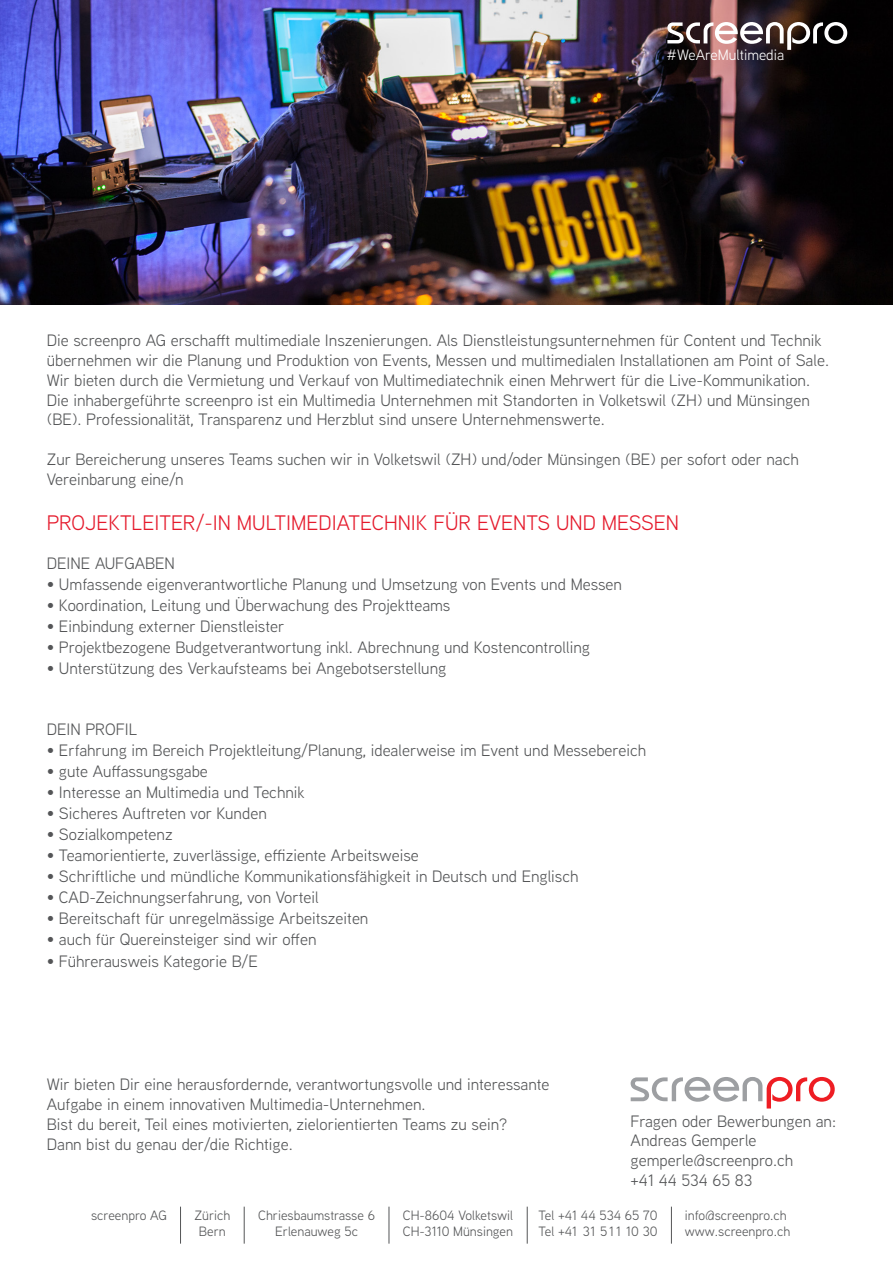
<style>
.page{position:relative;width:893px;height:1263px;background:#fff}
.page>*{position:absolute;margin:0;border:0;box-sizing:border-box;transform-origin:0 0}
.t1{font:21px "Aaux Next";color:#e51a2c}
.t2{font:16.5px/19.8px "Aaux Next";color:#545557}
.t3{font:15px "Aaux Next";color:#fff}
.t4{font:13.5px/16.2px "Aaux Next";color:#545557}
</style>
<div class="page">
<img style="left:0;top:0;width:893px;height:304px">
<img style="left:655px;top:1077px;width:180px;height:31px">
<svg style="left:667px;top:22px;width:180px;height:28px"></svg>
<hr style="left:671px;top:1206px;width:1px;height:37px;background:#545557">
<hr style="left:527px;top:1206px;width:1px;height:37px;background:#545557">
<hr style="left:389px;top:1206px;width:1px;height:37px;background:#545557">
<hr style="left:244px;top:1206px;width:1px;height:37px;background:#545557">
<hr style="left:180px;top:1206px;width:1px;height:37px;background:#545557">
<p class="t3" style="left:666px;top:45px;width:119px">#WeAreMultimedia</p>
<p class="t2" style="left:47px;top:330px;width:784px">Die screenpro AG erschafft multimediale Inszenierungen. Als Dienstleistungsunternehmen für Content und Technik übernehmen wir die Planung und Produktion von Events, Messen und multimedialen Installationen am Point of Sale.<br>Wir bieten durch die Vermietung und Verkauf von Multimediatechnik einen Mehrwert für die Live-Kommunikation.<br>Die inhabergeführte screenpro ist ein Multimedia Unternehmen mit Standorten in Volketswil (ZH) und Münsingen (BE). Professionalität, Transparenz und Herzblut sind unsere Unternehmenswerte.</p>
<p class="t2" style="left:47px;top:449px;width:754px">Zur Bereicherung unseres Teams suchen wir in Volketswil (ZH) und/oder Münsingen (BE) per sofort oder nach<br>Vereinbarung eine/n</p>
<p class="t1" style="left:47px;top:508px;width:634px">PROJEKTLEITER/-IN MULTIMEDIATECHNIK FÜR EVENTS UND MESSEN</p>
<p class="t2" style="left:47px;top:553px;width:130px">DEINE AUFGABEN</p>
<p class="t2" style="left:47px;top:574px;width:577px">• Umfassende eigenverantwortliche Planung und Umsetzung von Events und Messen</p>
<p class="t2" style="left:47px;top:595px;width:405px">• Koordination, Leitung und Überwachung des Projektteams</p>
<p class="t2" style="left:47px;top:616px;width:239px">• Einbindung externer Dienstleister</p>
<p class="t2" style="left:47px;top:637px;width:545px">• Projektbezogene Budgetverantwortung inkl. Abrechnung und Kostencontrolling</p>
<p class="t2" style="left:47px;top:658px;width:401px">• Unterstützung des Verkaufsteams bei Angebotserstellung</p>
<p class="t2" style="left:47px;top:719px;width:92px">DEIN PROFIL</p>
<p class="t2" style="left:47px;top:740px;width:601px">• Erfahrung im Bereich Projektleitung/Planung, idealerweise im Event und Messebereich</p>
<p class="t2" style="left:47px;top:761px;width:163px">• gute Auffassungsgabe</p>
<p class="t2" style="left:47px;top:782px;width:260px">• Interesse an Multimedia und Technik</p>
<p class="t2" style="left:47px;top:803px;width:221px">• Sicheres Auftreten vor Kunden</p>
<p class="t2" style="left:47px;top:824px;width:127px">• Sozialkompetenz</p>
<p class="t2" style="left:47px;top:845px;width:373px">• Teamorientierte, zuverlässige, effiziente Arbeitsweise</p>
<p class="t2" style="left:47px;top:866px;width:533px">• Schriftliche und mündliche Kommunikationsfähigkeit in Deutsch und Englisch</p>
<p class="t2" style="left:47px;top:887px;width:273px">• CAD-Zeichnungserfahrung, von Vorteil</p>
<p class="t2" style="left:47px;top:908px;width:323px">• Bereitschaft für unregelmässige Arbeitszeiten</p>
<p class="t2" style="left:47px;top:929px;width:271px">• auch für Quereinsteiger sind wir offen</p>
<p class="t2" style="left:47px;top:950px;width:213px">• Führerausweis Kategorie B/E</p>
<p class="t2" style="left:47px;top:1074px;width:504px">Wir bieten Dir eine herausfordernde, verantwortungsvolle und interessante Aufgabe in einem innovativen Multimedia-Unternehmen.<br>Bist du bereit, Teil eines motivierten, zielorientierten Teams zu sein?<br>Dann bist du genau der/die Richtige.</p>
<p class="t2" style="left:631px;top:1110px;width:207px">Fragen oder Bewerbungen an:<br>Andreas Gemperle gemperle@screenpro.ch<br>+41 44 534 65 83</p>
<p class="t4" style="left:538px;top:1206px;width:121px">Tel +41 44 534 65 70<br>Tel +41 3 1 5 1 1 10 30</p>
<p class="t4" style="left:91px;top:1206px;width:77px">screenpro AG</p>
<p class="t4" style="left:685px;top:1206px;width:107px">info@screenpro.ch www.screenpro.ch</p>
<p class="t4" style="left:258px;top:1206px;width:118px;text-align:center">Chriesbaumstrasse 6<br>Erlenauweg 5c</p>
<p class="t4" style="left:403px;top:1206px;width:112px">CH-8604 Volketswil<br>CH-3110 Münsingen</p>
<p class="t4" style="left:194px;top:1206px;width:38px;text-align:center">Zürich<br>Bern</p>
</div>
